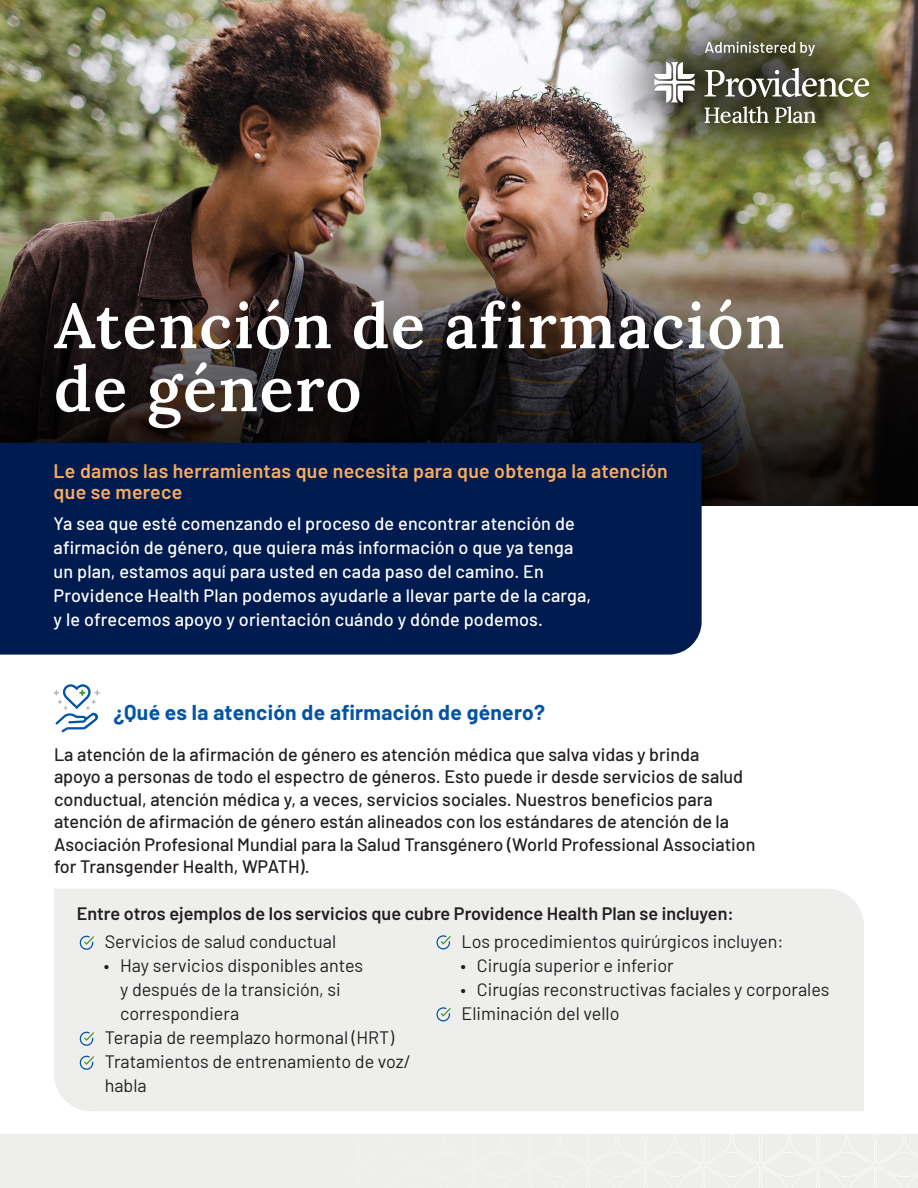
<style>
.page{position:relative;width:918px;height:1188px;background:#fff}
.page>*{position:absolute;margin:0;border:0;box-sizing:border-box;transform-origin:0 0}
.t1{font:600 63px/63px "Lora";letter-spacing:.025em;color:#fff}
.Body_Copy{font:700 21px "Barlow";letter-spacing:.015em;color:#0154a6}
.H2_-_1_Sub-Head{font:600 19.5px/21px "Barlow";letter-spacing:.015em;color:#f7ad5f}
.Body_Copy_Bullets{font:500 18px/22.5px "Barlow";color:#231f20}
.Body_Copy_Bullets-2{font:18px/24px "Barlow";color:#231f20}
.H2_-_2__Sub-Heads{font:500 18px/24px "Barlow";letter-spacing:.01em;color:#fff}
.Body_Copy_Bullets-3{font:600 18px "Barlow";color:#231f20}
</style>
<div class="page">
<div style="left:0;top:1134px;width:918px;height:54px;background:#eeeeec"></div>
<svg style="left:644px;top:1134px;width:274px;height:54px"></svg>
<div style="left:54px;top:889px;width:810px;height:222px;background:#eeeeec"></div>
<svg style="left:79px;top:935px;width:15px;height:15px"></svg>
<svg style="left:79px;top:1031px;width:15px;height:15px"></svg>
<svg style="left:79px;top:1055px;width:15px;height:15px"></svg>
<svg style="left:54px;top:684px;width:46px;height:48px"></svg>
<svg style="left:436px;top:935px;width:15px;height:15px"></svg>
<svg style="left:436px;top:1007px;width:15px;height:15px"></svg>
<img style="left:0;top:0;width:612px;height:443px">
<img style="left:612px;top:182px;width:306px;height:323px">
<div style="left:599px;top:0;width:319px;height:181px;background:#231f20;opacity:.7"></div>
<svg style="left:704px;top:68px;width:165px;height:29px"></svg>
<svg style="left:654px;top:62px;width:41px;height:41px"></svg>
<svg style="left:705px;top:106px;width:64px;height:17px"></svg>
<svg style="left:775px;top:106px;width:41px;height:17px"></svg>
<svg style="left:705px;top:42px;width:110px;height:14px;background:#7c7d6b"></svg>
<div style="left:0;top:443px;width:702px;height:212px;background:#001b50"></div>
<h1 class="t1" style="left:54px;top:290px;width:732px">Atención de afirmación de género</h1>
<p class="H2_-_1_Sub-Head" style="left:54px;top:459px;width:616px">Le damos las herramientas que necesita para que obtenga la atención que se merece</p>
<p class="H2_-_2__Sub-Heads" style="left:54px;top:510px;width:539px">Ya sea que esté comenzando el proceso de encontrar atención de afirmación de género, que quiera más información o que ya tenga un plan, estamos aquí para usted en cada paso del camino. En Providence Health Plan podemos ayudarle a llevar parte de la carga, y le ofrecemos apoyo y orientación cuándo y dónde podemos.</p>
<p class="Body_Copy" style="left:114px;top:697px;width:433px">¿Qué es la atención de afirmación de género?</p>
<p class="Body_Copy_Bullets" style="left:54px;top:742px;width:703px">La atención de la afirmación de género es atención médica que salva vidas y brinda<br>apoyo a personas de todo el espectro de géneros. Esto puede ir desde servicios de salud conductual, atención médica y, a veces, servicios sociales. Nuestros beneficios para atención de afirmación de género están alineados con los estándares de atención de la Asociación Profesional Mundial para la Salud Transgénero (World Professional Association for Transgender Health, WPATH).</p>
<p class="Body_Copy_Bullets-3" style="left:77px;top:900px;width:659px">Entre otros ejemplos de los servicios que cubre Providence Health Plan se incluyen:</p>
<p class="Body_Copy_Bullets-2" style="left:105px;top:928px;width:233px">Servicios de salud conductual</p>
<p class="Body_Copy_Bullets-2" style="left:120px;top:952px;width:245px;text-indent:-16px">• Hay servicios disponibles antes y después de la transición, si correspondiera</p>
<p class="Body_Copy_Bullets-2" style="left:105px;top:1024px;width:291px">Terapia de reemplazo hormonal (HRT)</p>
<p class="Body_Copy_Bullets-2" style="left:105px;top:1048px;width:308px">Tratamientos de entrenamiento de voz/ habla</p>
<p class="Body_Copy_Bullets-2" style="left:462px;top:928px;width:323px">Los procedimientos quirúrgicos incluyen:</p>
<p class="Body_Copy_Bullets-2" style="left:460px;top:952px;width:215px">• Cirugía superior e inferior</p>
<p class="Body_Copy_Bullets-2" style="left:460px;top:976px;width:370px">• Cirugías reconstructivas faciales y corporales</p>
<p class="Body_Copy_Bullets-2" style="left:462px;top:1000px;width:159px">Eliminación del vello</p>
</div>
